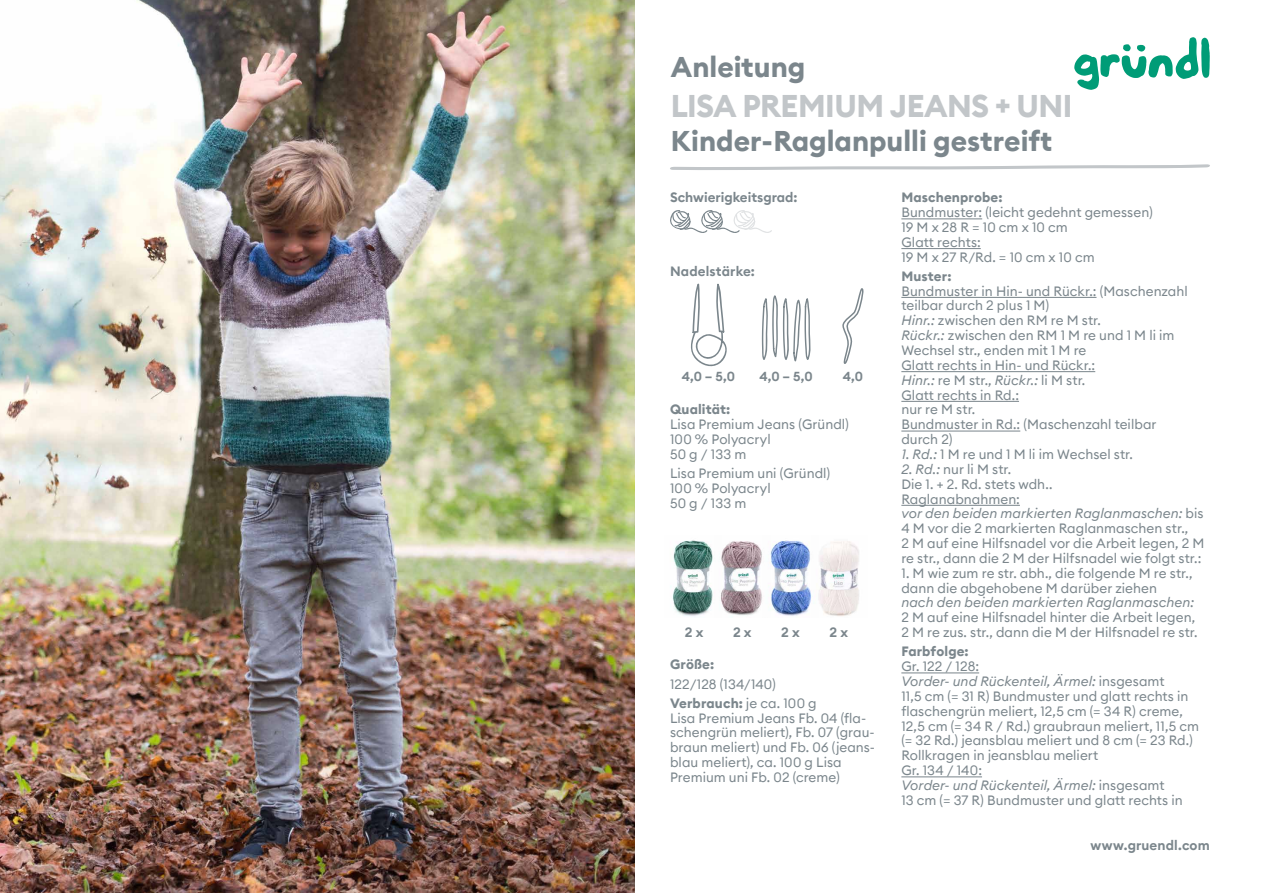
<style>
.page{position:relative;width:1263px;height:893px;background:#fff}
.page>*{position:absolute;margin:0;border:0;box-sizing:border-box;transform-origin:0 0}
.t1{font:700 31.35px "Euclid Circular B";letter-spacing:-.02em;color:#c2c6c9}
.t2{font:700 28.5px "Euclid Circular B";color:#7b868c}
.t3{font:13.5px/14.9px "Euclid Circular B";letter-spacing:.005em;color:#7b868c}
.t4{font:600 13.5px "Euclid Circular B";color:#7b868c}
.t5{font:700 13.5px "Euclid Circular B";letter-spacing:.01em;color:#7b868c}
.t6{font:italic 13.5px "Euclid Circular B";letter-spacing:.005em;color:#7b868c}
.t7{font:600 13.05px "Euclid Circular B";color:#7b868c}
.s1{font-weight:700}
.s2{font-style:italic}
</style>
<div class="page">
<svg style="left:1074px;top:37px;width:136px;height:53px"></svg>
<hr style="left:901px;top:218px;width:81px;height:1px;background:#7b868c">
<hr style="left:901px;top:248px;width:80px;height:1px;background:#7b868c">
<hr style="left:901px;top:297px;width:195px;height:1px;background:#7b868c">
<hr style="left:901px;top:371px;width:194px;height:1px;background:#7b868c">
<hr style="left:901px;top:401px;width:118px;height:1px;background:#7b868c">
<hr style="left:901px;top:431px;width:119px;height:1px;background:#7b868c">
<hr style="left:901px;top:505px;width:119px;height:1px;background:#7b868c">
<hr style="left:901px;top:672px;width:78px;height:1px;background:#7b868c">
<hr style="left:901px;top:776px;width:81px;height:1px;background:#7b868c">
<img style="left:672px;top:540px;width:41px;height:76px">
<svg style="left:670px;top:210px;width:102px;height:23px"></svg>
<img style="left:0;top:0;width:635px;height:893px">
<svg style="left:670px;top:164px;width:540px;height:6px"></svg>
<svg style="left:762px;top:295px;width:49px;height:67px"></svg>
<svg style="left:842px;top:288px;width:22px;height:76px"></svg>
<svg style="left:691px;top:283px;width:36px;height:84px"></svg>
<img style="left:721px;top:541px;width:41px;height:74px">
<img style="left:770px;top:540px;width:41px;height:76px">
<img style="left:811px;top:541px;width:48px;height:75px">
<h2 class="t2" style="left:671px;top:48px;width:136px">Anleitung</h2>
<h1 class="t1" style="left:671px;top:85px;width:403px">LISA PREMIUM JEANS + UNI</h1>
<h2 class="t2" style="left:671px;top:122px;width:383px">Kinder-Raglanpulli gestreift</h2>
<p class="t4" style="left:670px;top:189px;width:129px">Schwierigkeitsgrad:</p>
<p class="t4" style="left:670px;top:262px;width:86px">Nadelstärke:</p>
<p class="t7" style="left:682px;top:368px;width:55px">4,0 – 5,0</p>
<p class="t7" style="left:759px;top:368px;width:55px">4,0 – 5,0</p>
<p class="t7" style="left:843px;top:368px;width:22px">4,0</p>
<p class="t5" style="left:670px;top:401px;width:62px">Qualität:</p>
<p class="t3" style="left:670px;top:417px;width:180px">Lisa Premium Jeans (Gründl)<br>100 % Polyacryl<br>50 g / 133 m</p>
<p class="t3" style="left:670px;top:466px;width:162px">Lisa Premium uni (Gründl)<br>100 % Polyacryl<br>50 g / 133 m</p>
<p class="t4" style="left:685px;top:624px;width:20px">2 x</p>
<p class="t4" style="left:733px;top:624px;width:20px">2 x</p>
<p class="t4" style="left:781px;top:624px;width:20px">2 x</p>
<p class="t4" style="left:829px;top:624px;width:20px">2 x</p>
<p class="t5" style="left:670px;top:656px;width:46px">Größe:</p>
<p class="t3" style="left:670px;top:674px;width:148px;line-height:19px">122/128 (134/140)<br><span class="s1">Verbrauch:</span> je ca. 100 g</p>
<p class="t3" style="left:670px;top:710px;width:207px">Lisa Premium Jeans Fb. 04 (fla&shy;schengrün meliert), Fb. 07 (grau&shy;braun meliert) und Fb. 06 (jeans&shy;blau meliert), ca. 100 g Lisa<br>Premium uni Fb. 02 (creme)</p>
<p class="t5" style="left:901px;top:189px;width:103px">Maschenprobe:</p>
<p class="t3" style="left:901px;top:205px;width:253px">Bundmuster: (leicht gedehnt gemessen)<br>19 M x 28 R = 10 cm x 10 cm<br>Glatt rechts:<br>19 M x 27 R/Rd. = 10 cm x 10 cm</p>
<p class="t5" style="left:901px;top:267px;width:52px">Muster:</p>
<p class="t3" style="left:901px;top:283px;width:288px">Bundmuster in Hin- und Rückr.: (Maschenzahl teilbar durch 2 plus 1 M)<br><span class="s2">Hinr.:</span> zwischen den RM re M str.<br><span class="s2">Rückr.:</span> zwischen den RM 1 M re und 1 M li im<br>Wechsel str., enden mit 1 M re<br>Glatt rechts in Hin- und Rückr.:<br><span class="s2">Hinr.:</span> re M str., <span class="s2">Rückr.:</span> li M str.<br>Glatt rechts in Rd.:<br>nur re M str.<br>Bundmuster in Rd.: (Maschenzahl teilbar durch 2)</p>
<p class="t3" style="left:901px;top:447px;width:233px"><span class="s2">1. Rd.:</span> 1 M re und 1 M li im Wechsel str.</p>
<p class="t3" style="left:901px;top:461px;width:304px"><span class="s2">2. Rd.:</span> nur li M str.<br>Die 1. + 2. Rd. stets wdh..<br>Raglanabnahmen:<br><span class="s2">vor den beiden markierten Raglanmaschen:</span> bis 4 M vor die 2 markierten Raglanmaschen str.,<br>2 M auf eine Hilfsnadel vor die Arbeit legen, 2 M re str., dann die 2 M der Hilfsnadel wie folgt str.:</p>
<p class="t3" style="left:901px;top:565px;width:293px">1. M wie zum re str. abh., die folgende M re str., dann die abgehobene M darüber ziehen</p>
<p class="t6" style="left:901px;top:594px;width:294px">nach den beiden markierten Raglanmaschen:</p>
<p class="t3" style="left:901px;top:610px;width:298px">2 M auf eine Hilfsnadel hinter die Arbeit legen,<br>2 M re zus. str., dann die M der Hilfsnadel re str.</p>
<p class="t5" style="left:901px;top:643px;width:69px">Farbfolge:</p>
<p class="t3" style="left:901px;top:659px;width:299px">Gr. 122 / 128:<br><span class="s2">Vorder- und Rückenteil, Ärmel:</span> insgesamt<br>11,5 cm (= 31 R) Bundmuster und glatt rechts in flaschengrün meliert, 12,5 cm (= 34 R) creme, 12,5 cm (= 34 R / Rd.) graubraun meliert, 11,5 cm (= 32 Rd.) jeansblau meliert und 8 cm (= 23 Rd.)<br>Rollkragen in jeansblau meliert<br>Gr. 134 / 140:<br><span class="s2">Vorder- und Rückenteil, Ärmel:</span> insgesamt<br>13 cm (= 37 R) Bundmuster und glatt rechts in</p>
<p class="t4" style="left:1091px;top:836px;width:121px">www.gruendl.com</p>
</div>
